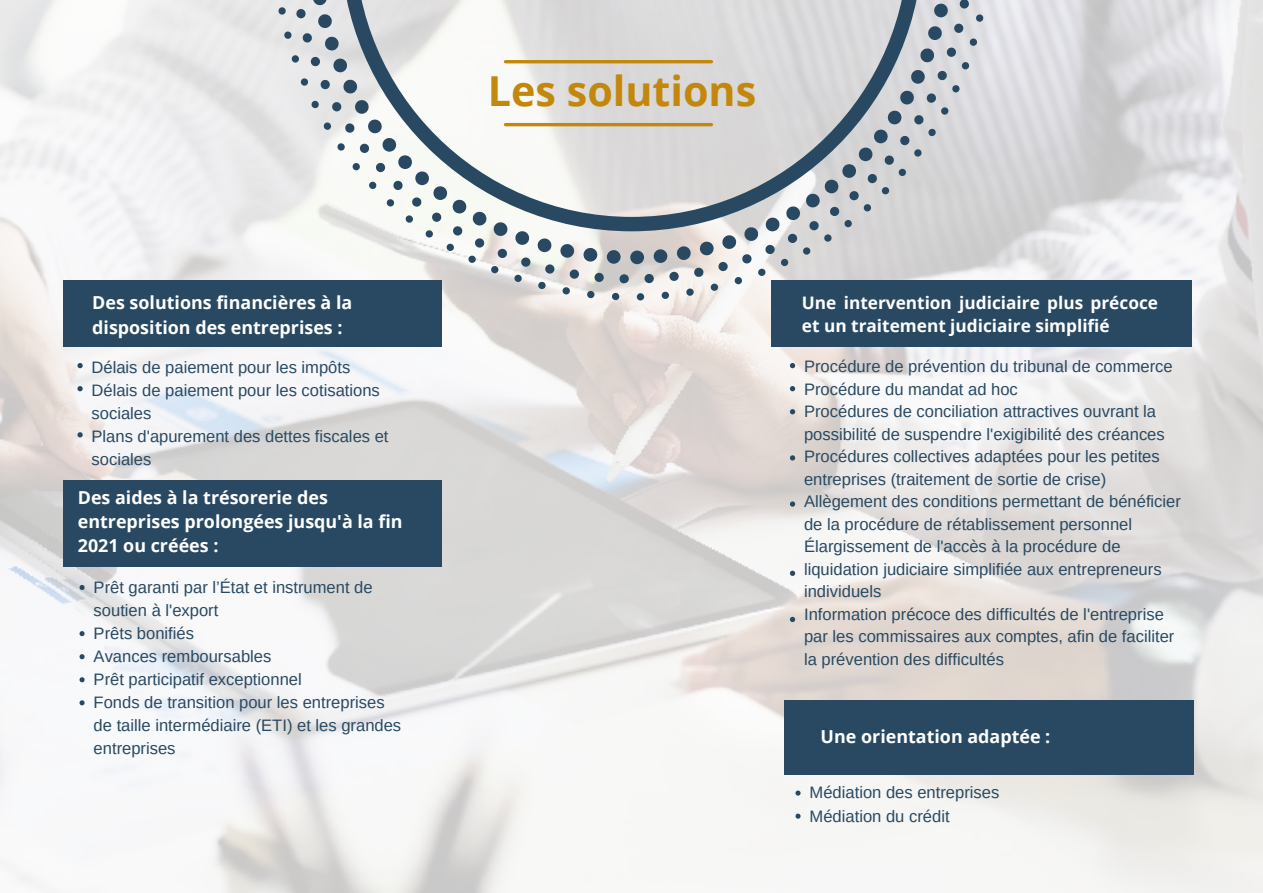
<style>
.page{position:relative;width:1263px;height:893px;background:#fff}
.page>*{position:absolute;margin:0;border:0;box-sizing:border-box;transform-origin:0 0}
.t1{font:700 41.25px "Open Sans";color:#c3880b}
.t2{font:700 17.92px/24.2px "Open Sans";color:#fff}
.t3{font:700 17.25px/23.6px "Open Sans";color:#fff}
.t4{font:16.58px/22.5px "Arimo";color:#284961}
</style>
<div class="page">
<img style="left:0;top:0;width:1263px;height:893px">
<svg style="left:77px;top:363px;width:6px;height:5px"></svg>
<svg style="left:77px;top:386px;width:6px;height:5px"></svg>
<svg style="left:77px;top:432px;width:6px;height:5px"></svg>
<div style="left:63px;top:480px;width:378px;height:86px;background:#284961"></div>
<svg style="left:271px;top:0;width:721px;height:300px;fill:#dbdadb"></svg>
<hr style="left:505px;top:60px;width:206px;height:3px;background:#c3880b">
<div style="left:771px;top:280px;width:421px;height:67px;background:#284961"></div>
<div style="left:63px;top:280px;width:378px;height:67px;background:#284961"></div>
<hr style="left:505px;top:123px;width:206px;height:3px;background:#c3880b">
<div style="left:784px;top:700px;width:410px;height:75px;background:#284961"></div>
<svg style="left:790px;top:363px;width:5px;height:5px"></svg>
<svg style="left:790px;top:386px;width:5px;height:5px"></svg>
<svg style="left:790px;top:409px;width:5px;height:5px"></svg>
<svg style="left:790px;top:455px;width:5px;height:5px"></svg>
<svg style="left:790px;top:501px;width:5px;height:6px"></svg>
<svg style="left:790px;top:570px;width:5px;height:6px"></svg>
<svg style="left:790px;top:617px;width:5px;height:5px"></svg>
<svg style="left:80px;top:585px;width:5px;height:5px"></svg>
<svg style="left:80px;top:631px;width:5px;height:5px"></svg>
<svg style="left:80px;top:654px;width:5px;height:5px"></svg>
<svg style="left:80px;top:677px;width:5px;height:5px"></svg>
<svg style="left:80px;top:700px;width:5px;height:5px"></svg>
<svg style="left:795px;top:790px;width:5px;height:5px"></svg>
<svg style="left:795px;top:813px;width:5px;height:5px"></svg>
<p class="t2" style="left:92px;top:290px;width:262px">Des solutions financières à la disposition des entreprises :</p>
<p class="t4" style="left:92px;top:355px;width:290px;line-height:23.1px">Délais de paiement pour les impôts<br>Délais de paiement pour les cotisations sociales</p>
<p class="t4" style="left:92px;top:424px;width:298px;line-height:23.1px">Plans d'apurement des dettes fiscales et sociales</p>
<p class="t2" style="left:78px;top:485px;width:326px">Des aides à la trésorerie des entreprises prolongées jusqu'à la fin<br>2021 ou créées :</p>
<p class="t4" style="left:94px;top:575px;width:281px;line-height:23.1px">Prêt garanti par l’État et instrument de soutien à l'export</p>
<p class="t4" style="left:94px;top:622px;width:102px">Prêts bonifiés</p>
<p class="t4" style="left:94px;top:645px;width:179px">Avances remboursables</p>
<p class="t4" style="left:94px;top:668px;width:210px">Prêt participatif exceptionnel</p>
<p class="t4" style="left:94px;top:691px;width:309px;line-height:23.1px">Fonds de transition pour les entreprises de taille intermédiaire (ETI) et les grandes entreprises</p>
<p class="t1" style="left:488px;top:62px;width:270px">Les solutions</p>
<p class="t3" style="left:802px;top:290px;width:358px">Une intervention judiciaire plus précoce et un traitement judiciaire simplifié</p>
<p class="t4" style="left:804px;top:355px;width:370px">Procédure de prévention du tribunal de commerce<br>Procédure du mandat ad hoc</p>
<p class="t4" style="left:804px;top:400px;width:362px">Procédures de conciliation attractives ouvrant la possibilité de suspendre l'exigibilité des créances Procédures collectives adaptées pour les petites entreprises (traitement de sortie de crise)</p>
<p class="t4" style="left:804px;top:490px;width:378px">Allègement des conditions permettant de bénéficier de la procédure de rétablissement personnel Élargissement de l'accès à la procédure de liquidation judiciaire simplifiée aux entrepreneurs individuels</p>
<p class="t4" style="left:804px;top:603px;width:372px">Information précoce des difficultés de l'entreprise par les commissaires aux comptes, afin de faciliter la prévention des difficultés</p>
<p class="t2" style="left:821px;top:724px;width:231px">Une orientation adaptée :</p>
<p class="t4" style="left:810px;top:781px;width:191px">Médiation des entreprises</p>
<p class="t4" style="left:810px;top:804px;width:141px">Médiation du crédit</p>
</div>
